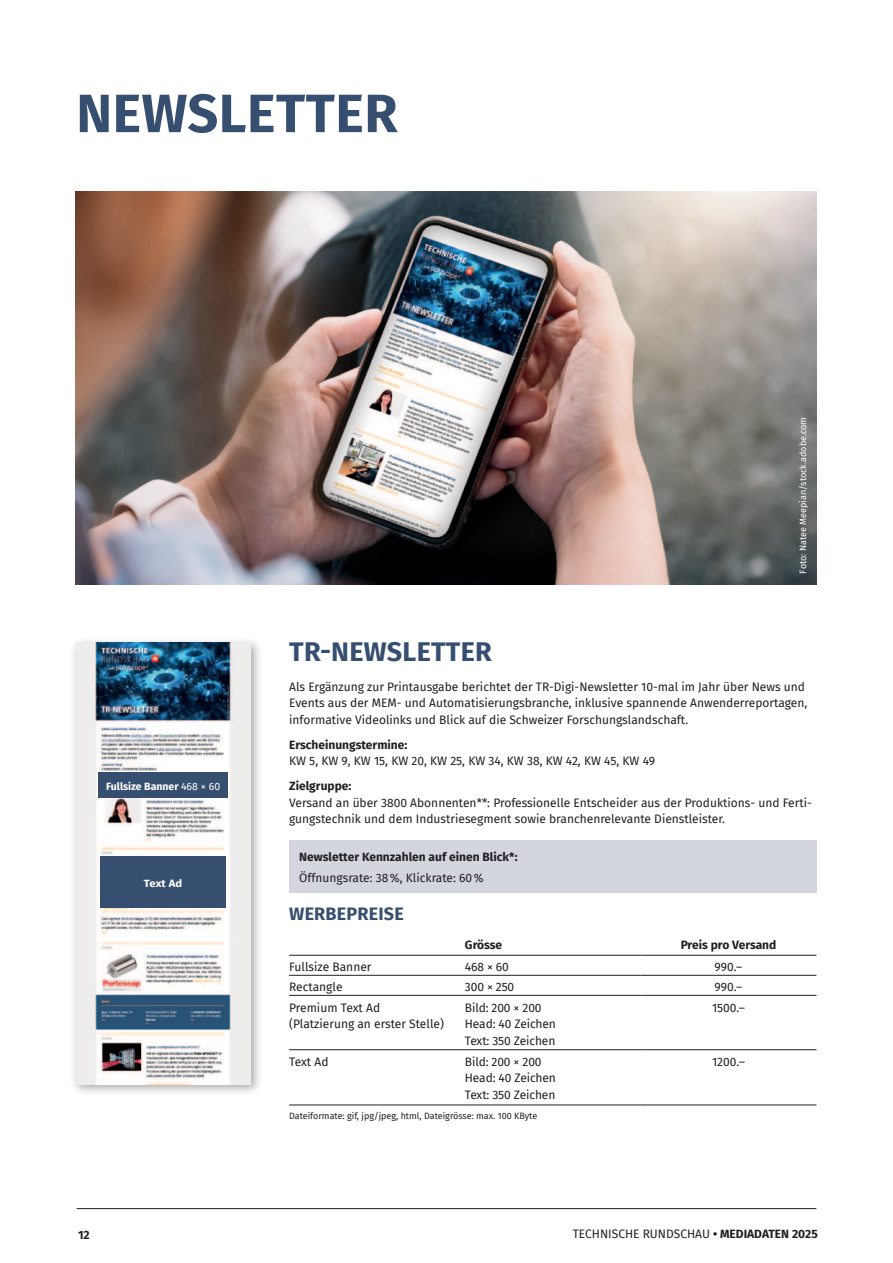
<style>
.page{position:relative;width:893px;height:1263px;background:#fff}
.page>*{position:absolute;margin:0;border:0;box-sizing:border-box;transform-origin:0 0}
._03_Editorial_11_16{font:700 54px "Fira Sans";letter-spacing:.01em;color:#364f71}
._03_Fliesstext_11_16{font:700 27px "Fira Sans";letter-spacing:.01em;color:#364f71}
._03_Editorial_11_16-2{font:700 18px "Fira Sans";letter-spacing:.01em;color:#364f71}
._03_Fliesstext_8_11{font:12px/16.5px "Fira Sans";color:#231f20}
._04_Kastentext_8_11{font:12px/16.5px "Fira Sans";letter-spacing:-.01em;color:#231f20}
._03_Fliesstext_8_11-2{font:700 12px/20.7px "Fira Sans";color:#231f20}
.Grundtext_Block{font:700 10.5px "Fira Sans";color:#fff}
.Grundtext_Block-2{font:700 10.5px "Fira Sans";color:#fff;scale:1.07 1}
._03_Fliesstext_6_8{font:9px "Fira Sans";color:#231f20}
._04_Kastentext_8_11-2{font:9px "Fira Sans";color:#fff}
.s1{font-weight:400}
.s2{font-weight:700}
</style>
<div class="page">
<hr style="left:77px;top:1208px;width:739px;height:1px;background:#231f20">
<div style="left:289px;top:840px;width:527px;height:52px;background:#d3d5df"></div>
<hr style="left:289px;top:955px;width:176px;height:1px;background:#231f20">
<hr style="left:465px;top:955px;width:176px;height:1px;background:#231f20">
<hr style="left:641px;top:955px;width:175px;height:1px;background:#231f20">
<hr style="left:289px;top:975px;width:176px;height:1px;background:#231f20">
<hr style="left:465px;top:975px;width:176px;height:1px;background:#231f20">
<hr style="left:641px;top:975px;width:175px;height:1px;background:#231f20">
<hr style="left:289px;top:995px;width:176px;height:1px;background:#231f20">
<hr style="left:465px;top:995px;width:176px;height:1px;background:#231f20">
<hr style="left:641px;top:995px;width:175px;height:1px;background:#231f20">
<hr style="left:289px;top:1049px;width:176px;height:1px;background:#231f20">
<hr style="left:465px;top:1049px;width:176px;height:1px;background:#231f20">
<hr style="left:641px;top:1049px;width:175px;height:1px;background:#231f20">
<hr style="left:289px;top:1105px;width:176px;height:1px;background:#231f20">
<hr style="left:465px;top:1105px;width:176px;height:1px;background:#231f20">
<hr style="left:641px;top:1105px;width:175px;height:1px;background:#231f20">
<div style="left:70px;top:636px;width:193px;height:460px;background:#231f20;opacity:.4"></div>
<img style="left:76px;top:642px;width:174px;height:442px">
<div style="left:100px;top:856px;width:126px;height:52px;background:#364f71"></div>
<div style="left:99px;top:772px;width:129px;height:25px;background:#364f71"></div>
<img style="left:75px;top:191px;width:741px;height:393px">
<p class="_03_Editorial_11_16" style="left:76px;top:68px;width:323px">NEWSLETTER</p>
<p class="_04_Kastentext_8_11-2" style="left:796px;top:573px;width:158px;rotate:-90deg">Foto: Natee Meepian/stock.adobe.com</p>
<p class="Grundtext_Block" style="left:106px;top:777px;width:116px">Fullsize Banner <span class="s1">468 × 60</span></p>
<p class="Grundtext_Block-2" style="left:144px;top:875px;width:37px">Text Ad</p>
<p class="_03_Fliesstext_11_16" style="left:289px;top:629px;width:204px">TR-NEWSLETTER</p>
<p class="_03_Fliesstext_8_11" style="left:289px;top:678px;width:520px">Als Ergänzung zur Printausgabe berichtet der TR-Digi-Newsletter 10-mal im Jahr über News und<br>Events aus der MEM- und Automatisierungsbranche, inklusive spannende Anwenderreportagen, informative Videolinks und Blick auf die Schweizer Forschungslandschaft.</p>
<p class="_03_Fliesstext_8_11" style="left:289px;top:736px;width:367px"><span class="s2">Erscheinungstermine:<br></span>KW 5, KW 9, KW 15, KW 20, KW 25, KW 34, KW 38, KW 42, KW 45, KW 49</p>
<p class="_03_Fliesstext_8_11" style="left:289px;top:777px;width:524px"><span class="s2">Zielgruppe:<br></span>Versand an über 3800 Abonnenten**: Professionelle Entscheider aus der Produktions- und Ferti&shy;gungstechnik und dem Industriesegment sowie branchenrelevante Dienstleister.</p>
<p class="_03_Fliesstext_8_11-2" style="left:299px;top:846px;width:220px">Newsletter Kennzahlen auf einen Blick*:<br><span class="s1">Öffnungsrate: 38%, Klickrate: 60%</span></p>
<p class="_03_Editorial_11_16-2" style="left:289px;top:899px;width:116px">WERBEPREISE</p>
<p class="_03_Fliesstext_8_11-2" style="left:465px;top:933px;width:39px">Grösse</p>
<p class="_03_Fliesstext_8_11-2" style="left:681px;top:933px;width:97px">Preis pro Versand</p>
<p class="_04_Kastentext_8_11" style="left:289px;top:958px;width:84px">Fullsize Banner</p>
<p class="_04_Kastentext_8_11" style="left:465px;top:958px;width:46px">468 × 60</p>
<p class="_04_Kastentext_8_11" style="left:715px;top:958px;width:29px">990.–</p>
<p class="_04_Kastentext_8_11" style="left:289px;top:978px;width:55px">Rectangle</p>
<p class="_04_Kastentext_8_11" style="left:465px;top:978px;width:51px">300 × 250</p>
<p class="_04_Kastentext_8_11" style="left:715px;top:978px;width:29px">990.–</p>
<p class="_04_Kastentext_8_11" style="left:289px;top:999px;width:156px">Premium Text Ad (Platzierung an erster Stelle)</p>
<p class="_04_Kastentext_8_11" style="left:465px;top:999px;width:78px">Bild: 200 × 200</p>
<p class="_04_Kastentext_8_11" style="left:712px;top:999px;width:35px">1500.–</p>
<p class="_04_Kastentext_8_11" style="left:465px;top:1015px;width:93px">Head: 40 Zeichen<br>Text: 350 Zeichen</p>
<p class="_04_Kastentext_8_11" style="left:289px;top:1053px;width:41px">Text Ad</p>
<p class="_04_Kastentext_8_11" style="left:465px;top:1053px;width:78px">Bild: 200 × 200</p>
<p class="_04_Kastentext_8_11" style="left:465px;top:1070px;width:93px">Head: 40 Zeichen</p>
<p class="_04_Kastentext_8_11" style="left:465px;top:1086px;width:92px">Text: 350 Zeichen</p>
<p class="_03_Fliesstext_6_8" style="left:289px;top:1109px;width:250px">Dateiformate: gif, jpg/jpeg, html, Dateigrösse: max. 100 KByte</p>
<p class="_04_Kastentext_8_11" style="left:712px;top:1053px;width:35px">1200.–</p>
<p class="_03_Fliesstext_8_11-2" style="left:78px;top:1223px;width:13px">12</p>
<p class="_03_Fliesstext_8_11" style="left:573px;top:1225px;width:247px">TECHNISCHE RUNDSCHAU <span class="s2">• MEDIADATEN 2025</span></p>
</div>
